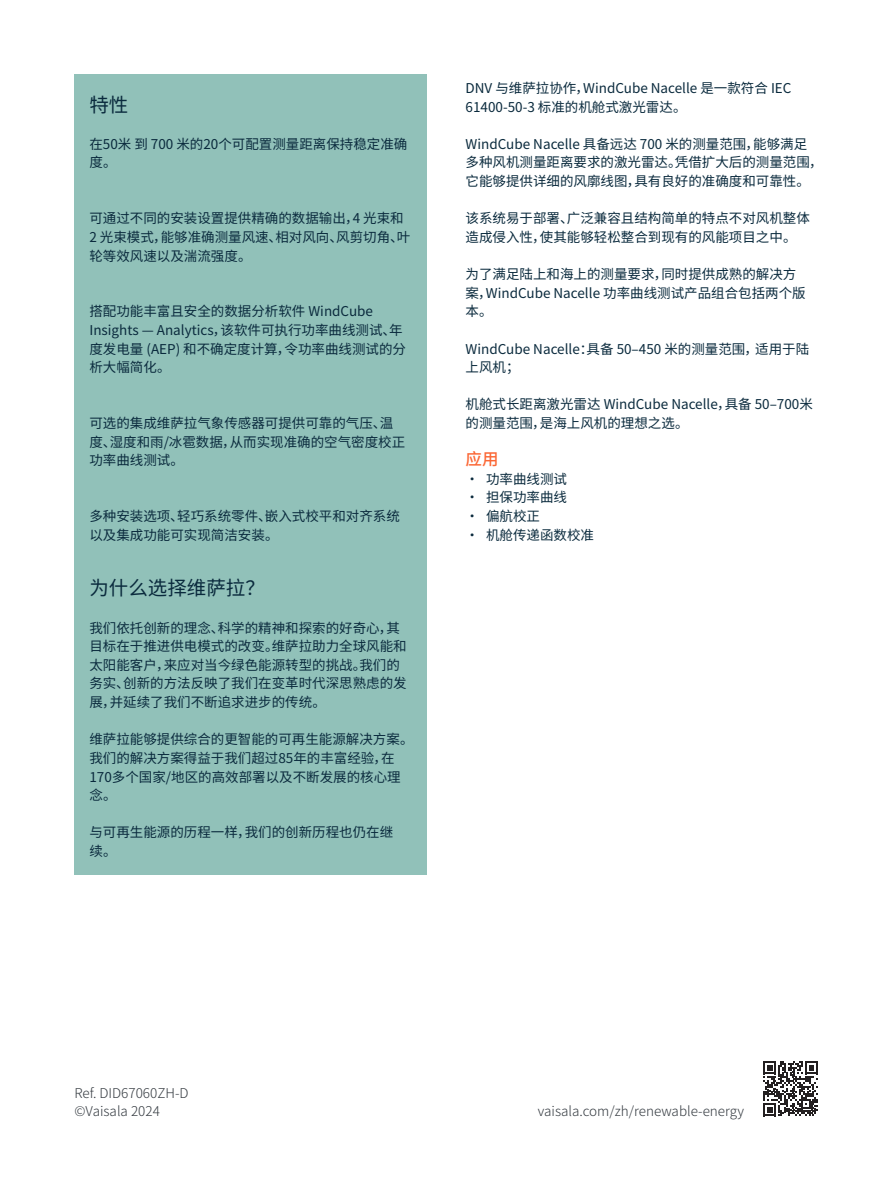
<style>
.page{position:relative;width:893px;height:1191px;background:#fff}
.page>*{position:absolute;margin:0;border:0;box-sizing:border-box;transform-origin:0 0}
.Subheading{font:19.5px "Source Han Sans SC";color:#0a2a3d}
.Ingress{font:19.5px "Source Han Sans SC";color:#0a2a3d}
.Subheading-2{font:500 16.5px "Source Han Sans SC";color:#fb6735}
.Body{font:13.5px/18.6px "Source Han Sans SC";color:#0a2a3d}
.Subheading-3{font:13.5px/18.6px "Source Han Sans SC";color:#0a2a3d}
.Ingress-2{font:13.5px/18.6px "Source Han Sans SC";color:#0a2a3d}
.t1{font:300 13.5px/18.6px "Source Han Sans SC";color:#343a40}
</style>
<div class="page">
<svg style="left:763px;top:1061px;width:55px;height:55px"></svg>
<div style="left:74px;top:74px;width:353px;height:800px;background:#91c1b9"></div>
<p class="Ingress" style="left:89px;top:93px;width:40px">特性</p>
<p class="Subheading-3" style="left:89px;top:135px;width:320px">在50米 到 700 米的20个可配置测量距离保持稳定准确度。</p>
<p class="Subheading-3" style="left:89px;top:209px;width:323px">可通过不同的安装设置提供精确的数据输出，4 光束和<br>2 光束模式，能够准确测量风速、相对风向、风剪切角、叶轮等效风速以及湍流强度。</p>
<p class="Subheading-3" style="left:89px;top:302px;width:318px">搭配功能丰富且安全的数据分析软件 WindCube<br>Insights — Analytics，该软件可执行功率曲线测试、年度发电量 (AEP) 和不确定度计算，令功率曲线测试的分析大幅简化。</p>
<p class="Subheading-3" style="left:89px;top:414px;width:317px">可选的集成维萨拉气象传感器可提供可靠的气压、温度、湿度和雨/冰雹数据，从而实现准确的空气密度校正功率曲线测试。</p>
<p class="Subheading-3" style="left:89px;top:507px;width:312px">多种安装选项、轻巧系统零件、嵌入式校平和对齐系统以及集成功能可实现简洁安装。</p>
<p class="Subheading" style="left:89px;top:577px;width:177px">为什么选择维萨拉？</p>
<p class="Ingress-2" style="left:89px;top:618px;width:319px">我们依托创新的理念、科学的精神和探索的好奇心，其目标在于推进供电模式的改变。维萨拉助力全球风能和太阳能客户，来应对当今绿色能源转型的挑战。我们的务实、创新的方法反映了我们在变革时代深思熟虑的发展，并延续了我们不断追求进步的传统。</p>
<p class="Ingress-2" style="left:89px;top:730px;width:326px">维萨拉能够提供综合的更智能的可再生能源解决方案。我们的解决方案得益于我们超过85年的丰富经验，在<br>170多个国家/地区的高效部署以及不断发展的核心理念。</p>
<p class="Ingress-2" style="left:89px;top:823px;width:305px">与可再生能源的历程一样，我们的创新历程也仍在继续。</p>
<p class="Body" style="left:466px;top:79px;width:327px">DNV 与维萨拉协作，WindCube Nacelle 是一款符合 IEC<br>61400-50-3 标准的机舱式激光雷达。</p>
<p class="Body" style="left:466px;top:135px;width:358px">WindCube Nacelle 具备远达 700 米的测量范围，能够满足多种风机测量距离要求的激光雷达。凭借扩大后的测量范围，它能够提供详细的风廓线图，具有良好的准确度和可靠性。</p>
<p class="Body" style="left:466px;top:209px;width:346px">该系统易于部署、广泛兼容且结构简单的特点不对风机整体造成侵入性，使其能够轻松整合到现有的风能项目之中。</p>
<p class="Body" style="left:466px;top:265px;width:342px">为了满足陆上和海上的测量要求，同时提供成熟的解决方案，WindCube Nacelle 功率曲线测试产品组合包括两个版本。</p>
<p class="Body" style="left:466px;top:339px;width:345px">WindCube Nacelle：具备 50–450 米的测量范围，适用于陆上风机；</p>
<p class="Body" style="left:466px;top:395px;width:349px">机舱式长距离激光雷达 WindCube Nacelle，具备 50–700米的测量范围，是海上风机的理想之选。</p>
<p class="Subheading-2" style="left:466px;top:450px;width:34px">应用</p>
<p class="Ingress-2" style="left:466px;top:470px;width:103px">• 功率曲线测试</p>
<p class="Ingress-2" style="left:466px;top:488px;width:103px">• 担保功率曲线</p>
<p class="Ingress-2" style="left:466px;top:507px;width:76px">• 偏航校正</p>
<p class="Ingress-2" style="left:466px;top:525px;width:130px">• 机舱传递函数校准</p>
<p class="t1" style="left:74px;top:1083px;width:116px">Ref. DID67060ZH-D ©Vaisala 2024</p>
<p class="t1" style="left:538px;top:1102px;width:208px">vaisala.com/zh/renewable-energy</p>
</div>
